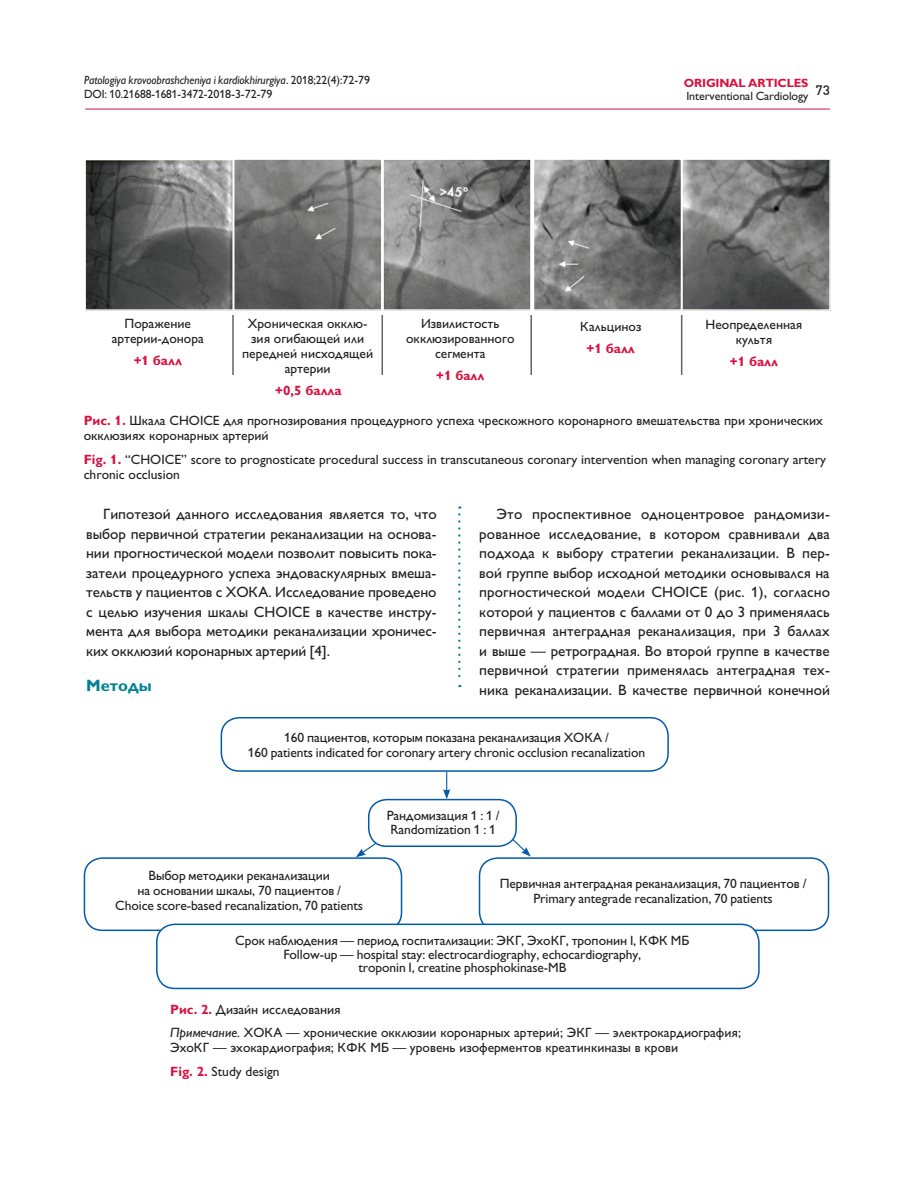
<style>
.page{position:relative;width:915px;height:1191px;background:#fff}
.page>*{position:absolute;margin:0;border:0;box-sizing:border-box;transform-origin:0 0}
.t1{font:700 16.5px "Gill Sans C";letter-spacing:-.005em;color:#008293}
.t2{font:15px/19.5px "Gill Sans C";color:#231f20;text-align:justify}
.t3{font:13.5px/15px "Gill Sans C";color:#231f20;text-align:center}
.t4{font:700 13.5px "Gill Sans C";color:#d7123e}
.t5{font:500 13.5px "DIN Cyr";color:#231f20}
.t6{font:12px/14.4px "Gill Sans C";letter-spacing:-.005em;color:#231f20;scale:.95 1}
.t7{font:12px "Gill Sans C";letter-spacing:-.005em;color:#231f20}
.t8{font:700 12px "Gill Sans C";letter-spacing:-.015em;color:#d7123e}
.s1{font-style:italic}
.s2{font-weight:700;color:#d7123e}
</style>
<div class="page">
<hr style="left:85px;top:109px;width:744px;height:1px;background:#d7123e">
<img style="left:87px;top:161px;width:292px;height:147px">
<div style="left:84px;top:158px;width:150px;height:153px;border:2px solid #fff"></div>
<div style="left:233px;top:158px;width:149px;height:153px;border:2px solid #fff"></div>
<img style="left:385px;top:161px;width:143px;height:147px">
<div style="left:382px;top:158px;width:149px;height:153px;border:2px solid #fff"></div>
<img style="left:535px;top:161px;width:292px;height:147px">
<div style="left:532px;top:158px;width:150px;height:153px;border:2px solid #fff"></div>
<div style="left:681px;top:158px;width:149px;height:153px;border:2px solid #fff"></div>
<hr style="left:232px;top:315px;width:2px;height:60px;background:#636366">
<hr style="left:381px;top:315px;width:2px;height:60px;background:#636366">
<hr style="left:530px;top:315px;width:1px;height:60px;background:#636366">
<hr style="left:680px;top:315px;width:2px;height:60px;background:#636366">
<svg style="left:458px;top:514px;width:2px;height:173px"></svg>
<svg style="left:502px;top:811px;width:28px;height:45px"></svg>
<svg style="left:356px;top:807px;width:26px;height:50px"></svg>
<div style="left:478px;top:857px;width:351px;height:74px;border:2px solid #015aaa;border-radius:18px"></div>
<div style="left:368px;top:799px;width:148px;height:47px;background:#fff;border-radius:18px"></div>
<div style="left:368px;top:799px;width:148px;height:48px;border:2px solid #015aaa;border-radius:18px"></div>
<div style="left:220px;top:717px;width:448px;height:54px;border:2px solid #015aaa;border-radius:18px"></div>
<div style="left:84px;top:857px;width:318px;height:74px;border:2px solid #015aaa;border-radius:18px"></div>
<div style="left:157px;top:924px;width:601px;height:64px;background:#fff;border-radius:18px"></div>
<div style="left:156px;top:923px;width:603px;height:66px;border:2px solid #015aaa;border-radius:18px"></div>
<svg style="left:443px;top:771px;width:7px;height:28px"></svg>
<p class="t6" style="left:84px;top:73px;width:302px"><span class="s1">Patologiya krovoobrashcheniya i kardiokhirurgiya</span>. 2018;22(4):72-79<br>DOI: 10.21688-1681-3472-2018-3-72-79</p>
<p class="t8" style="left:683px;top:76px;width:126px">ORIGINAL ARTICLEs</p>
<p class="t7" style="left:686px;top:89px;width:123px">Interventional Cardiology</p>
<p class="t5" style="left:815px;top:83px;width:16px">73</p>
<p class="t3" style="left:112px;top:316px;width:94px">Поражение артерии-донора</p>
<p class="t4" style="left:134px;top:353px;width:50px">+1 балл</p>
<p class="t3" style="left:242px;top:316px;width:132px">Хроническая окклю&shy;зия огибающей или передней нисходящей артерии</p>
<p class="t4" style="left:275px;top:383px;width:68px">+0,5 балла</p>
<p class="t3" style="left:406px;top:316px;width:110px">Извилистость окклюзированного сегмента</p>
<p class="t4" style="left:436px;top:368px;width:50px">+1 балл</p>
<p class="t3" style="left:580px;top:319px;width:63px">Кальциноз</p>
<p class="t4" style="left:586px;top:341px;width:50px">+1 балл</p>
<p class="t3" style="left:705px;top:317px;width:98px">Неопределенная культя</p>
<p class="t4" style="left:729px;top:354px;width:50px">+1 балл</p>
<p class="t3" style="left:84px;top:413px;width:740px;text-align:left"><span class="s2">Рис. 1.</span> Шкала CHOICE для прогнозирования процедурного успеха чрескожного коронарного вмешательства при хронических окклюзиях коронарных артерий</p>
<p class="t3" style="left:84px;top:452px;width:743px;text-align:left"><span class="s2">Fig. 1.</span> “CHOICE” score to prognosticate procedural success in transcutaneous coronary intervention when managing coronary artery chronic occlusion</p>
<p class="t2" style="left:86px;top:504px;width:352px;text-indent:17px">Гипотезой данного исследования является то, что выбор первичной стратегии реканализации на основа&shy;нии прогностической модели позволит повысить пока&shy;затели процедурного успеха эндоваскулярных вмеша&shy;тельств у пациентов с ХОКА. Исследование проведено с целью изучения шкалы CHOICE в качестве инстру&shy;мента для выбора методики реканализации хроничес&shy;ких окклюзий коронарных артерий [4].</p>
<p class="t1" style="left:86px;top:676px;width:67px">Методы</p>
<p class="t2" style="left:479px;top:504px;width:352px;text-indent:17px">Это проспективное одноцентровое рандомизи&shy;рованное исследование, в котором сравнивали два подхода к выбору стратегии реканализации. В пер&shy;вой группе выбор исходной методики основывался на прогностической модели CHOICE (рис. 1), согласно которой у пациентов с баллами от 0 до 3 применялась первичная антеградная реканализация, при 3 баллах и выше — ретроградная. Во второй группе в качестве первичной стратегии применялась антеградная тех&shy;ника реканализации. В качестве первичной конечной</p>
<p class="t3" style="left:248px;top:730px;width:399px">160 пациентов, которым показана реканализация ХОКА /<br>160 patients indicated for coronary artery chronic occlusion recanalization</p>
<p class="t3" style="left:386px;top:809px;width:114px;line-height:13.5px;text-align:left">Рандомизация 1 : 1 /<br>Randomization 1 : 1</p>
<p class="t3" style="left:115px;top:867px;width:249px">Выбор методики реканализации<br>на основании шкалы, 70 пациентов /<br>Choice score-based recanalization, 70 patients</p>
<p class="t3" style="left:235px;top:934px;width:455px;line-height:13.5px">Срок наблюдения — период госпитализации: ЭКГ, ЭхоКГ, тропонин I, КФК МБ<br>Follow-up — hospital stay: electrocardiography, echocardiography,<br>troponin I, creatine phosphokinase-MB</p>
<p class="t3" style="left:499px;top:876px;width:308px">Первичная антеградная реканализация, 70 пациентов /<br>Primary antegrade recanalization, 70 patients</p>
<p class="t3" style="left:170px;top:997px;width:572px;line-height:23.5px;text-align:left"><span class="s2">Рис. 2.</span> Дизайн исследования<br><span class="s1">Примечание.</span> ХОКА — хронические окклюзии коронарных артерий; ЭКГ — электрокардиография;</p>
<p class="t3" style="left:170px;top:1036px;width:509px;line-height:23.5px;text-align:left">ЭхоКГ — эхокардиография; КФК МБ — уровень изоферментов креатинкиназы в крови<br><span class="s2">Fig. 2.</span> Study design</p>
</div>
